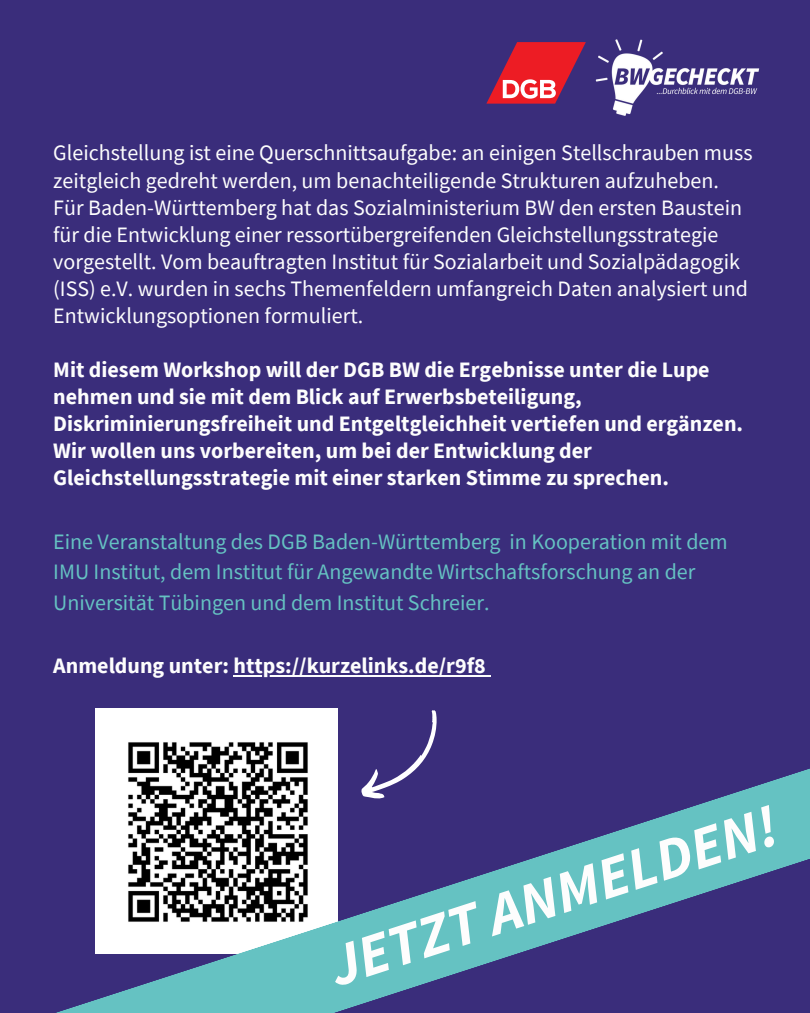
<style>
.page{position:relative;width:810px;height:1013px;background:#fff}
.page>*{position:absolute;margin:0;border:0;box-sizing:border-box;transform-origin:0 0}
.t1{font:italic 700 59.3px "Source Sans Pro";color:#fdfdfd}
.t2{font:22px/27px "Source Sans Pro";color:#fdfdfd}
.t3{font:700 22px/27px "Source Sans Pro";color:#fdfdfd}
.t4{font:22px/30.8px "Source Sans Pro";color:#65c2c2}
</style>
<div class="page">
<div style="left:0;top:0;width:810px;height:1012px;background:#3a2d7b"></div>
<svg style="left:59px;top:708px;width:751px;height:304px"></svg>
<svg style="left:354px;top:708px;width:102px;height:102px"></svg>
<img style="left:595px;top:39px;width:165px;height:77px">
<svg style="left:486px;top:42px;width:100px;height:62px"></svg>
<hr style="left:233px;top:674px;width:253px;height:2px;background:#fdfdfd">
<p class="t2" style="left:53px;top:139px;width:701px">Gleichstellung ist eine Querschnittsaufgabe: an einigen Stellschrauben muss zeitgleich gedreht werden, um benachteiligende Strukturen aufzuheben.</p>
<h2 class="t2" style="left:53px;top:193px;width:696px">Für Baden-Württemberg hat das Sozialministerium BW den ersten Baustein für die Entwicklung einer ressortübergreifenden Gleichstellungsstrategie vorgestellt. Vom beauftragten Institut für Sozialarbeit und Sozialpädagogik (ISS) e.V. wurden in sechs Themenfeldern umfangreich Daten analysiert und Entwicklungsoptionen formuliert.</h2>
<p class="t3" style="left:53px;top:355px;width:691px">Mit diesem Workshop will der DGB BW die Ergebnisse unter die Lupe nehmen und sie mit dem Blick auf Erwerbsbeteiligung, Diskriminierungsfreiheit und Entgeltgleichheit vertiefen und ergänzen.<br>Wir wollen uns vorbereiten, um bei der Entwicklung der Gleichstellungsstrategie mit einer starken Stimme zu sprechen.</p>
<p class="t4" style="left:53px;top:525px;width:676px">Eine Veranstaltung des DGB Baden-Württemberg in Kooperation mit dem<br>IMU Institut, dem Institut für Angewandte Wirtschaftsforschung an der<br>Universität Tübingen und dem Institut Schreier.</p>
<p class="t3" style="left:53px;top:652px;width:434px">Anmeldung unter: https://kurzelinks.de/r9f8</p>
<p class="t1" style="left:319px;top:931px;width:469px;rotate:-18deg">JETZT ANMELDEN!</p>
</div>
